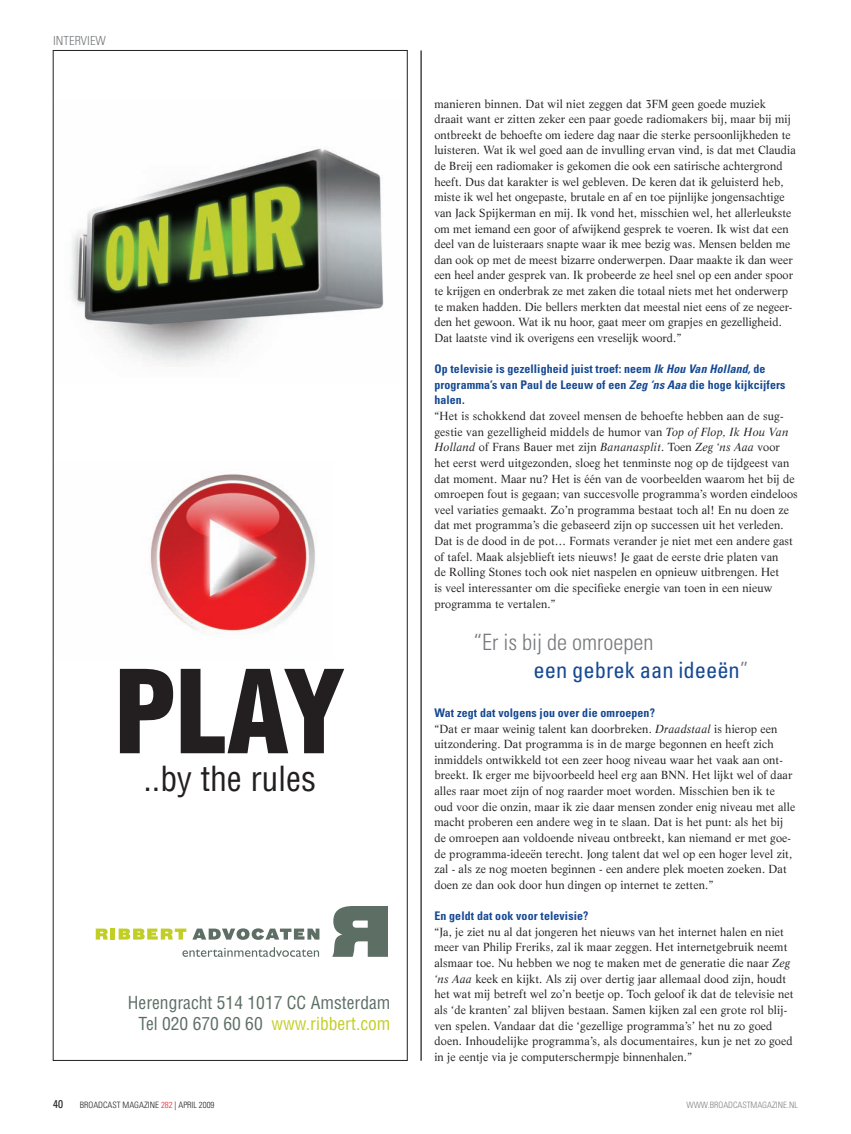
<style>
.page{position:relative;width:851px;height:1134px;background:#fff}
.page>*{position:absolute;margin:0;border:0;box-sizing:border-box;transform-origin:0 0}
.t1{font:900 condensed 112.5px "Helvetica";color:#231f20}
.t2{font:condensed 33.75px "Helvetica";color:#231f20}
.t3{font:300 condensed 22.5px/27.5px "Univers";color:#76787b}
.t4{font:condensed 17.5px/21px "Helvetica";color:#5d6e65;text-align:right}
.t5{font:300 condensed 12.5px "Univers";color:#76787b}
.t6{font:700 condensed 11.88px/15.6px "Univers";letter-spacing:.01em;color:#164993}
.t7{font:11.5px/15.6px "Life";letter-spacing:.01em;color:#231f20}
.t8{font:condensed 11.25px "Univers";color:#231f20}
.t9{font:300 condensed 8.75px "Univers";color:#231f20}
.t10{font:300 condensed 8.75px "Univers";color:#808285}
.t11{font:7.5px "Helvetica";color:#000}
.s1{color:#c1ce23}
.s2{font-style:italic}
.s3{font-weight:400;color:#164993}
.s4{color:#ee1d23}
</style>
<div class="page">
<img style="left:70px;top:148px;width:314px;height:216px">
<img style="left:150px;top:474px;width:165px;height:160px">
<svg style="left:96px;top:928px;width:12px;height:11px"></svg>
<hr style="left:111px;top:928px;width:4px;height:11px;background:#c1ce23">
<svg style="left:119px;top:928px;width:67px;height:11px"></svg>
<svg style="left:192px;top:928px;width:127px;height:12px"></svg>
<svg style="left:332px;top:906px;width:56px;height:51px;background:#798780"></svg>
<svg style="left:182px;top:947px;width:137px;height:10px"></svg>
<hr style="left:420px;top:50px;width:1px;height:1011px;background:#231f20">
<p class="t5" style="left:53px;top:33px;width:54px">INTERVIEW</p>
<h1 class="t1" style="left:114px;top:641px;width:233px">PLAY</h1>
<h2 class="t2" style="left:143px;top:757px;width:174px">..by the rules</h2>
<h3 class="t4" style="left:128px;top:992px;width:264px">Herengracht 514 1017 CC Amsterdam<br>Tel 020 670 60 60 <span class="s1">www.ribbert.com</span></h3>
<p class="t7" style="left:434px;top:96px;width:363px">manieren binnen. Dat wil niet zeggen dat 3FM geen goede muziek draait want er zitten zeker een paar goede radiomakers bij, maar bij mij ontbreekt de behoefte om iedere dag naar die sterke persoonlijkheden te luisteren. Wat ik wel goed aan de invulling ervan vind, is dat met Claudia de Breij een radiomaker is gekomen die ook een satirische achtergrond heeft. Dus dat karakter is wel gebleven. De keren dat ik geluisterd heb, miste ik wel het ongepaste, brutale en af en toe pijnlijke jongensachtige van Jack Spijkerman en mij. Ik vond het, misschien wel, het allerleukste om met iemand een goor of afwijkend gesprek te voeren. Ik wist dat een deel van de luisteraars snapte waar ik mee bezig was. Mensen belden me dan ook op met de meest bizarre onderwerpen. Daar maakte ik dan weer een heel ander gesprek van. Ik probeerde ze heel snel op een ander spoor te krijgen en onderbrak ze met zaken die totaal niets met het onderwerp te maken hadden. Die bellers merkten dat meestal niet eens of ze negeer&shy;den het gewoon. Wat ik nu hoor, gaat meer om grapjes en gezelligheid.<br>Dat laatste vind ik overigens een vreselijk woord.”</p>
<p class="t6" style="left:434px;top:361px;width:352px">Op televisie is gezelligheid juist troef: neem <span class="s2">Ik Hou Van Holland,</span> de programma’s van Paul de Leeuw of een <span class="s2">Zeg ‘ns Aaa</span> die hoge kijkcijfers halen.</p>
<p class="t7" style="left:434px;top:408px;width:365px">“Het is schokkend dat zoveel mensen de behoefte hebben aan de sug&shy;gestie van gezelligheid middels de humor van <span class="s2">Top of Flop, Ik Hou Van Holland</span> of Frans Bauer met zijn <span class="s2">Bananasplit</span>. Toen <span class="s2">Zeg ‘ns Aaa</span> voor het eerst werd uitgezonden, sloeg het tenminste nog op de tijdgeest van dat moment. Maar nu? Het is één van de voorbeelden waarom het bij de omroepen fout is gegaan; van succesvolle programma’s worden eindeloos veel variaties gemaakt. Zo’n programma bestaat toch al! En nu doen ze dat met programma’s die gebaseerd zijn op successen uit het verleden.<br>Dat is de dood in de pot… Formats verander je niet met een andere gast of tafel. Maak alsjeblieft iets nieuws! Je gaat de eerste drie platen van<br>de Rolling Stones toch ook niet naspelen en opnieuw uitbrengen. Het<br>is veel interessanter om die specifieke energie van toen in een nieuw programma te vertalen.”</p>
<h3 class="t3" style="left:533px;top:628px;width:216px;text-indent:-60px">“ ER IS BIJ DE OMROEPEN<br><span class="s3">een gebrek aan ideeën</span>”</h3>
<p class="t6" style="left:434px;top:705px;width:222px">Wat zegt dat volgens jou over die omroepen?</p>
<p class="t7" style="left:434px;top:721px;width:362px">“Dat er maar weinig talent kan doorbreken. <span class="s2">Draadstaal</span> is hierop een uitzondering. Dat programma is in de marge begonnen en heeft zich inmiddels ontwikkeld tot een zeer hoog niveau waar het vaak aan ont&shy;breekt. Ik erger me bijvoorbeeld heel erg aan BNN. Het lijkt wel of daar alles raar moet zijn of nog raarder moet worden. Misschien ben ik te oud voor die onzin, maar ik zie daar mensen zonder enig niveau met alle macht proberen een andere weg in te slaan. Dat is het punt: als het bij de omroepen aan voldoende niveau ontbreekt, kan niemand er met goe&shy;de programma-ideeën terecht. Jong talent dat wel op een hoger level zit, zal - als ze nog moeten beginnen - een andere plek moeten zoeken. Dat doen ze dan ook door hun dingen op internet te zetten.”</p>
<p class="t6" style="left:434px;top:908px;width:156px">En geldt dat ook voor televisie?</p>
<p class="t7" style="left:434px;top:924px;width:361px">“Ja, je ziet nu al dat jongeren het nieuws van het internet halen en niet meer van Philip Freriks, zal ik maar zeggen. Het internetgebruik neemt alsmaar toe. Nu hebben we nog te maken met de generatie die naar <span class="s2">Zeg ‘ns Aaa</span> keek en kijkt. Als zij over dertig jaar allemaal dood zijn, houdt het wat mij betreft wel zo’n beetje op. Toch geloof ik dat de televisie net als ‘de kranten’ zal blijven bestaan. Samen kijken zal een grote rol blij&shy;ven spelen. Vandaar dat die ‘gezellige programma’s’ het nu zo goed doen. Inhoudelijke programma’s, als documentaires, kun je net zo goed in je eentje via je computerschermpje binnenhalen.”</p>
<p class="t8" style="left:53px;top:1096px;width:11px">40</p>
<p class="t9" style="left:80px;top:1099px;width:136px">BROADCAST MAGAZINE <span class="s4">282</span> | APRIL 2009</p>
<p class="t10" style="left:686px;top:1099px;width:113px">WWW.BROADCASTMAGAZINE.NL</p>
<p class="t11" style="left:24px;top:1101px;width:110px">x285_play_media_groen.indd 1</p>
</div>
